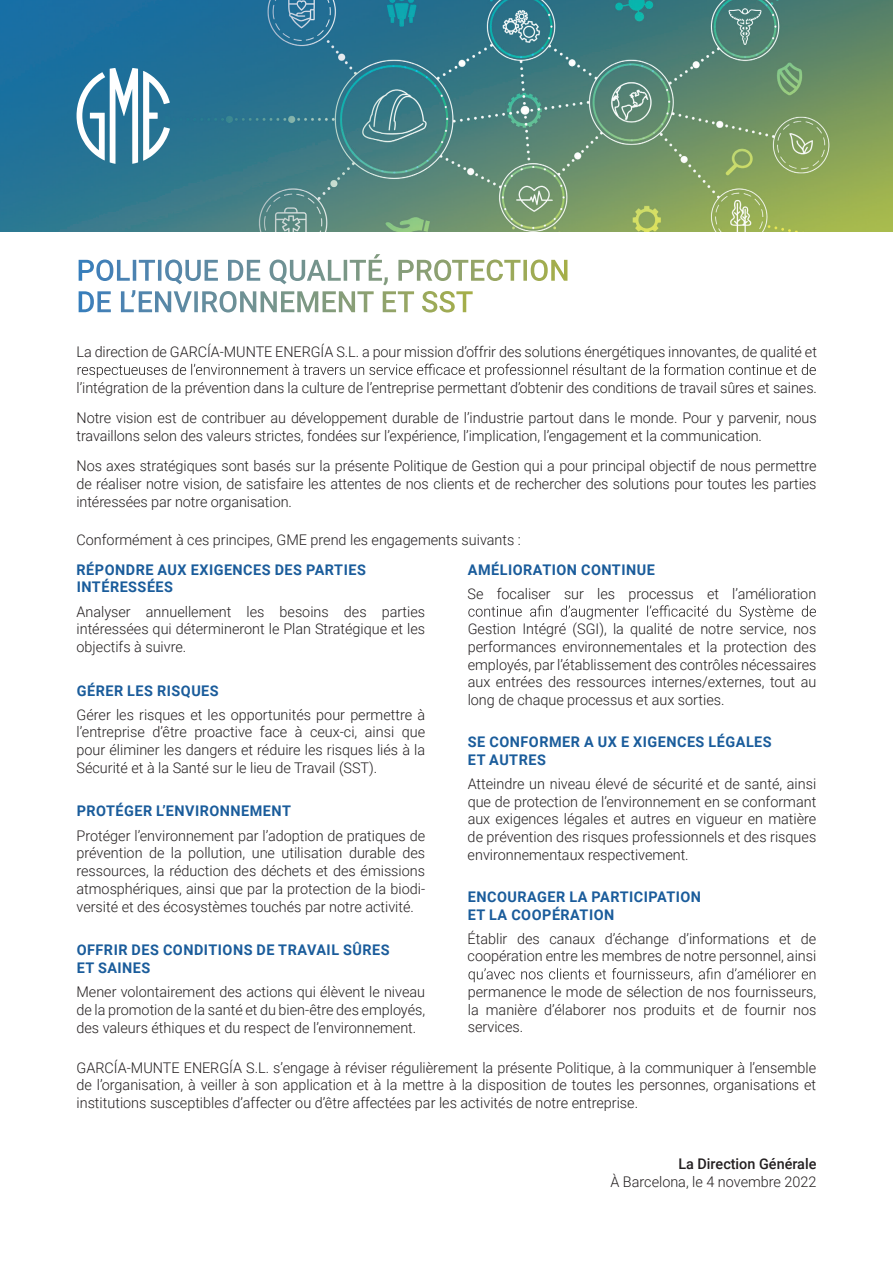
<style>
.page{position:relative;width:893px;height:1263px;background:#fff}
.page>*{position:absolute;margin:0;border:0;box-sizing:border-box;transform-origin:0 0}
.t1{font:300 14.7px/17.7px "Roboto";letter-spacing:-.005em;color:#231f20;text-align:justify}
.t2{font:700 14.7px/17.9px "Roboto";letter-spacing:.035em;color:#1a5c9b}
.t3{font:500 14.7px "Roboto";color:#231f20}
</style>
<div class="page">
<img style="left:0;top:0;width:893px;height:232px">
<svg style="left:77px;top:68px;width:93px;height:96px"></svg>
<svg style="left:78px;top:364px;width:738px;height:14px"></svg>
<svg style="left:468px;top:605px;width:348px;height:15px"></svg>
<svg style="left:468px;top:968px;width:347px;height:14px"></svg>
<svg style="left:131px;top:290px;width:342px;height:22px"></svg>
<svg style="left:165px;top:254px;width:383px;height:30px"></svg>
<p class="t1" style="left:77px;top:343px;width:742px">La direction de GARCÍA-MUNTE ENERGÍA S.L. a pour mission d’offrir des solutions énergétiques innovantes, de qualité et</p>
<p class="t1" style="left:77px;top:372px;width:742px;line-height:30.5px">l’intégration de la prévention dans la culture de l’entreprise permettant d’obtenir des conditions de travail sûres et saines.<br>Notre vision est de contribuer au développement durable de l’industrie partout dans le monde. Pour y parvenir, nous</p>
<p class="t1" style="left:76px;top:420px;width:742px;line-height:30.5px">travaillons selon des valeurs strictes, fondées sur l’expérience, l’implication, l’engagement et la communication.<br>Nos axes stratégiques sont basés sur la présente Politique de Gestion qui a pour principal objectif de nous permettre</p>
<p class="t1" style="left:76px;top:474px;width:742px">de réaliser notre vision, de satisfaire les attentes de nos clients et de rechercher des solutions pour toutes les parties intéressées par notre organisation.</p>
<p class="t1" style="left:77px;top:530px;width:446px">Conformément à ces principes, GME prend les engagements suivants :</p>
<p class="t2" style="left:77px;top:560px;width:291px">RÉPONDRE AUX EXIGENCES DES PARTIES<br>INTÉRESSÉES</p>
<p class="t1" style="left:77px;top:602px;width:350px">Analyser annuellement les besoins des parties intéressées qui détermineront le Plan Stratégique et les objectifs à suivre.</p>
<p class="t2" style="left:77px;top:681px;width:143px">GÉRER LES RISQUES</p>
<p class="t1" style="left:77px;top:705px;width:350px">Gérer les risques et les opportunités pour permettre à l’entreprise d’être proactive face à ceux-ci, ainsi que pour éliminer les dangers et réduire les risques liés à la Sécurité et à la Santé sur le lieu de Travail (SST).</p>
<p class="t2" style="left:77px;top:802px;width:216px">PROTÉGER L’ENVIRONNEMENT</p>
<p class="t1" style="left:76px;top:826px;width:350px">Protéger l’environnement par l’adoption de pratiques de prévention de la pollution, une utilisation durable des ressources, la réduction des déchets et des émissions atmosphériques, ainsi que par la protection de la biodi&shy;versité et des écosystèmes touchés par notre activité.</p>
<p class="t2" style="left:77px;top:940px;width:314px">OFFRIR DES CONDITIONS DE TRAVAIL SÛRES<br>ET SAINES</p>
<p class="t1" style="left:76px;top:982px;width:350px">Mener volontairement des actions qui élèvent le niveau de la promotion de la santé et du bien-être des employés, des valeurs éthiques et du respect de l’environnement.</p>
<p class="t2" style="left:468px;top:560px;width:188px">AMÉLIORATION CONTINUE</p>
<p class="t1" style="left:468px;top:584px;width:350px">Se focaliser sur les processus et l’amélioration</p>
<p class="t1" style="left:468px;top:620px;width:350px">Gestion Intégré (SGI), la qualité de notre service, nos performances environnementales et la protection des employés, par l’établissement des contrôles nécessaires aux entrées des ressources internes/externes, tout au long de chaque processus et aux sorties.</p>
<p class="t2" style="left:468px;top:732px;width:305px">SE CONFORMER A UX E XIGENCES LÉGALES<br>ET AUTRES</p>
<p class="t1" style="left:468px;top:774px;width:350px">Atteindre un niveau élevé de sécurité et de santé, ainsi que de protection de l’environnement en se conformant aux exigences légales et autres en vigueur en matière de prévention des risques professionnels et des risques environnementaux respectivement.</p>
<p class="t2" style="left:468px;top:887px;width:235px">ENCOURAGER LA PARTICIPATION<br>ET LA COOPÉRATION</p>
<p class="t1" style="left:468px;top:929px;width:350px">Établir des canaux d’échange d’informations et de coopération entre les membres de notre personnel, ainsi</p>
<p class="t1" style="left:468px;top:982px;width:350px">permanence le mode de sélection de nos fournisseurs, la manière d’élaborer nos produits et de fournir nos services.</p>
<p class="t1" style="left:77px;top:1058px;width:741px">GARCÍA-MUNTE ENERGÍA S.L. s’engage à réviser régulièrement la présente Politique, à la communiquer à l’ensemble de l’organisation, à veiller à son application et à la mettre à la disposition de toutes les personnes, organisations et institutions susceptibles d’affecter ou d’être affectées par les activités de notre entreprise.</p>
<p class="t3" style="left:678px;top:1153px;width:140px">La Direction Générale</p>
<p class="t1" style="left:610px;top:1172px;width:207px">À Barcelona, le 4 novembre 2022</p>
</div>
